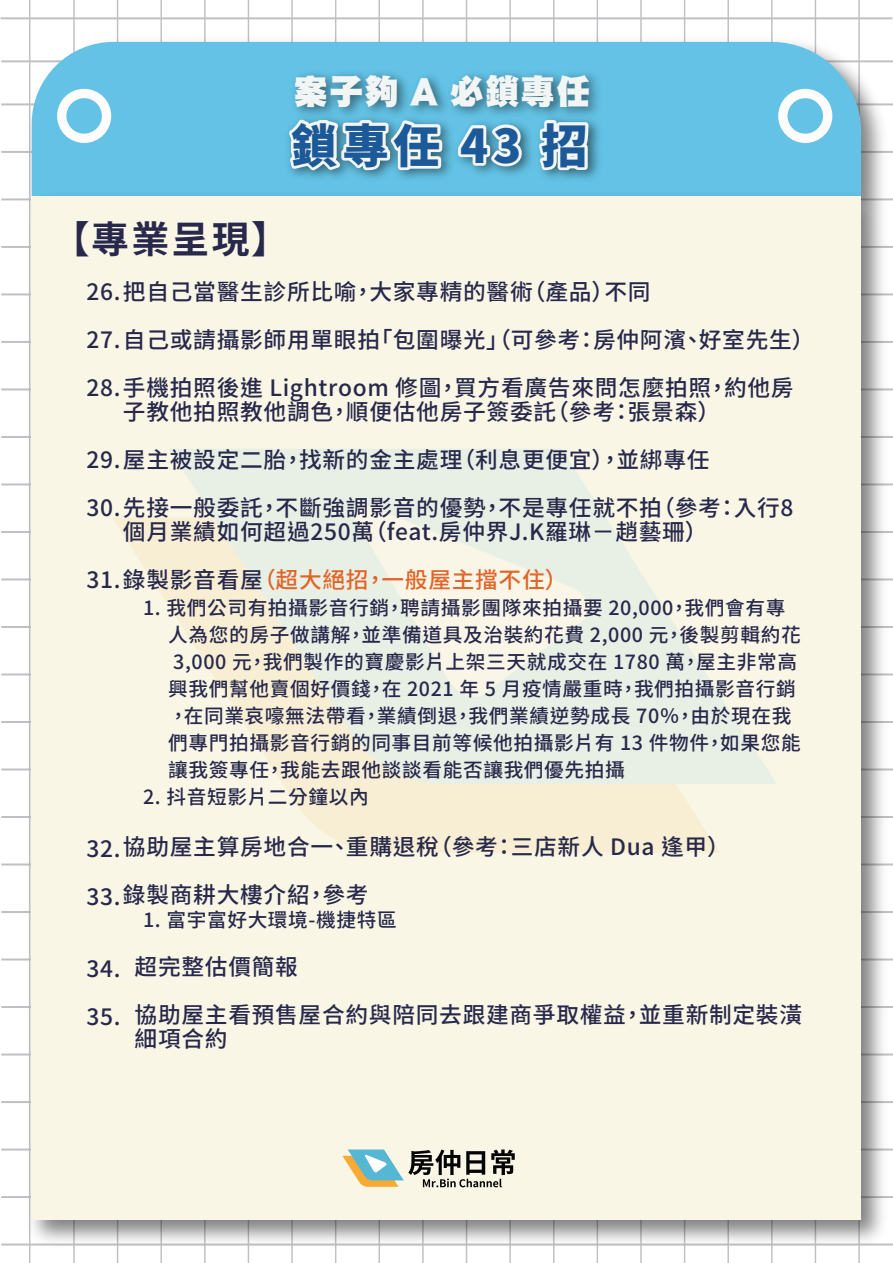
<style>
.page{position:relative;width:893px;height:1263px;background:#fff}
.page>*{position:absolute;margin:0;border:0;box-sizing:border-box;transform-origin:0 0}
.t1{font:900 46.5px "Noto Sans CJ Ktc";color:#1d5a98}
.t2{font:700 37.5px "Noto Sans CJ Ktc";color:#27284b}
.t3{font:800 35.55px "M Hei Sung HK";color:#f3f5f5}
.t4{font:500 22.5px/48px "Noto Sans CJ Ktc";letter-spacing:.03em;color:#27284b}
.t5{font:500 19.5px/27px "Noto Sans CJ Ktc";letter-spacing:.03em;color:#27284b}
.s1{color:#e16428}
</style>
<div class="page">
<hr style="left:1px;top:17px;width:891px;height:2px;background:#bec0c3">
<hr style="left:29px;top:0;width:1px;height:1263px;background:#bec0c3">
<hr style="left:73px;top:0;width:2px;height:1263px;background:#bec0c3">
<hr style="left:117px;top:0;width:1px;height:1263px;background:#bec0c3">
<hr style="left:160px;top:0;width:2px;height:1263px;background:#bec0c3">
<hr style="left:204px;top:0;width:2px;height:1263px;background:#bec0c3">
<hr style="left:248px;top:0;width:1px;height:1263px;background:#bec0c3">
<hr style="left:291px;top:0;width:2px;height:1263px;background:#bec0c3">
<hr style="left:335px;top:0;width:1px;height:1263px;background:#bec0c3">
<hr style="left:379px;top:0;width:1px;height:1263px;background:#bec0c3">
<hr style="left:422px;top:0;width:2px;height:1263px;background:#bec0c3">
<hr style="left:466px;top:0;width:1px;height:1263px;background:#bec0c3">
<hr style="left:509px;top:0;width:2px;height:1263px;background:#bec0c3">
<hr style="left:553px;top:0;width:1px;height:1263px;background:#bec0c3">
<hr style="left:597px;top:0;width:1px;height:1263px;background:#bec0c3">
<hr style="left:640px;top:0;width:2px;height:1263px;background:#bec0c3">
<hr style="left:684px;top:0;width:1px;height:1263px;background:#bec0c3">
<hr style="left:727px;top:0;width:2px;height:1263px;background:#bec0c3">
<hr style="left:771px;top:0;width:1px;height:1263px;background:#bec0c3">
<hr style="left:815px;top:0;width:1px;height:1263px;background:#bec0c3">
<hr style="left:858px;top:0;width:2px;height:1263px;background:#bec0c3">
<hr style="left:1px;top:60px;width:892px;height:2px;background:#bec0c3">
<hr style="left:1px;top:103px;width:892px;height:2px;background:#bec0c3">
<hr style="left:1px;top:151px;width:892px;height:2px;background:#bec0c3">
<hr style="left:1px;top:198px;width:892px;height:2px;background:#bec0c3">
<hr style="left:1px;top:246px;width:892px;height:2px;background:#bec0c3">
<hr style="left:1px;top:293px;width:892px;height:2px;background:#bec0c3">
<hr style="left:1px;top:341px;width:892px;height:2px;background:#bec0c3">
<hr style="left:1px;top:388px;width:892px;height:2px;background:#bec0c3">
<hr style="left:1px;top:436px;width:892px;height:2px;background:#bec0c3">
<hr style="left:1px;top:483px;width:892px;height:2px;background:#bec0c3">
<hr style="left:1px;top:531px;width:892px;height:2px;background:#bec0c3">
<hr style="left:1px;top:578px;width:892px;height:2px;background:#bec0c3">
<hr style="left:1px;top:626px;width:892px;height:2px;background:#bec0c3">
<hr style="left:1px;top:673px;width:892px;height:2px;background:#bec0c3">
<hr style="left:1px;top:721px;width:892px;height:2px;background:#bec0c3">
<hr style="left:1px;top:768px;width:892px;height:2px;background:#bec0c3">
<hr style="left:1px;top:816px;width:892px;height:2px;background:#bec0c3">
<hr style="left:1px;top:863px;width:892px;height:2px;background:#bec0c3">
<hr style="left:1px;top:911px;width:892px;height:2px;background:#bec0c3">
<hr style="left:1px;top:958px;width:892px;height:2px;background:#bec0c3">
<hr style="left:1px;top:1006px;width:892px;height:2px;background:#bec0c3">
<hr style="left:1px;top:1053px;width:892px;height:2px;background:#bec0c3">
<hr style="left:1px;top:1101px;width:892px;height:2px;background:#bec0c3">
<hr style="left:1px;top:1148px;width:892px;height:2px;background:#bec0c3">
<hr style="left:1px;top:1196px;width:892px;height:2px;background:#bec0c3">
<hr style="left:1px;top:1243px;width:892px;height:2px;background:#bec0c3">
<img style="left:20px;top:30px;width:873px;height:155px">
<div style="left:32px;top:42px;width:829px;height:143px;background:#63c2e5"></div>
<svg style="left:57px;top:89px;width:54px;height:54px"></svg>
<svg style="left:778px;top:89px;width:54px;height:54px"></svg>
<img style="left:19px;top:185px;width:874px;height:1068px">
<div style="left:31px;top:197px;width:830px;height:1023px;background:#f9f6e6"></div>
<svg style="left:342px;top:1149px;width:173px;height:38px"></svg>
<svg style="left:113px;top:518px;width:607px;height:335px;fill:#f8f0d8"></svg>
<svg style="left:169px;top:449px;width:608px;height:335px;fill:#e8efe4"></svg>
<svg style="left:350px;top:502px;width:246px;height:199px;fill:#e8efe4"></svg>
<img style="left:279px;top:108px;width:334px;height:89px">
<svg style="left:274px;top:115px;width:171px;height:82px"></svg>
<svg style="left:455px;top:129px;width:70px;height:40px"></svg>
<svg style="left:533px;top:0;width:60px;height:173px"></svg>
<img style="left:284px;top:62px;width:325px;height:67px">
<h3 class="t3" style="left:293px;top:63px;width:300px">案子夠 A 必鎖專任</h3>
<h1 class="t1" style="left:291px;top:119px;width:298px">鎖專任 43 招</h1>
<h2 class="t2" style="left:52px;top:218px;width:238px">【專業呈現】</h2>
<p class="t4" style="left:87px;top:269px;width:729px">26.把自己當醫生診所比喻，大家專精的醫術（產品）不同<br>27.自己或請攝影師用單眼拍「包圍曝光」（可參考：房仲阿濱、好室先生）<br>28.手機拍照後進 Lightroom 修圖，買方看廣告來問怎麼拍照，約他房</p>
<p class="t4" style="left:87px;top:389px;width:708px;text-indent:36px">子教他拍照教他調色，順便估他房子簽委託（參考：張景森）<br>29.屋主被設定二胎，找新的金主處理（利息更便宜），並綁專任<br>30.先接一般委託，不斷強調影音的優勢，不是專任就不拍（參考：入行8</p>
<p class="t4" style="left:87px;top:509px;width:622px;text-indent:36px">個月業績如何超過250萬（feat.房仲界J.K羅琳－趙藝珊）<br>31.錄製影音看屋<span class="s1">（超大絕招，一般屋主擋不住）</span></p>
<p class="t5" style="left:168px;top:595px;width:634px;text-indent:-25px">1. 我們公司有拍攝影音行銷，聘請攝影團隊來拍攝要 20,000，我們會有專人為您的房子做講解，並準備道具及治裝約花費 2,000 元，後製剪輯約花3,000 元，我們製作的寶慶影片上架三天就成交在 1780 萬，屋主非常高興我們幫他賣個好價錢，在 2021 年 5 月疫情嚴重時，我們拍攝影音行銷，在同業哀嚎無法帶看，業績倒退，我們業績逆勢成長 70％，由於現在我們專門拍攝影音行銷的同事目前等候他拍攝影片有 13 件物件，如果您能讓我簽專任，我能去跟他談談看能否讓我們優先拍攝</p>
<p class="t5" style="left:143px;top:784px;width:227px">2. 抖音短影片二分鐘以內</p>
<p class="t4" style="left:87px;top:824px;width:645px">32.協助屋主算房地合一、重購退稅（參考：三店新人 Dua 逢甲）<br>33.錄製商耕大樓介紹，參考</p>
<p class="t5" style="left:143px;top:907px;width:255px">1. 富宇富好大環境-機捷特區</p>
<p class="t4" style="left:135px;top:944px;width:669px">超完整估價簡報<br>協助屋主看預售屋合約與陪同去跟建商爭取權益，並重新制定裝潢</p>
<p class="t4" style="left:135px;top:1016px;width:95px">細項合約</p>
<p class="t4" style="left:87px;top:945px;width:36px">34.<br>35.</p>
</div>
